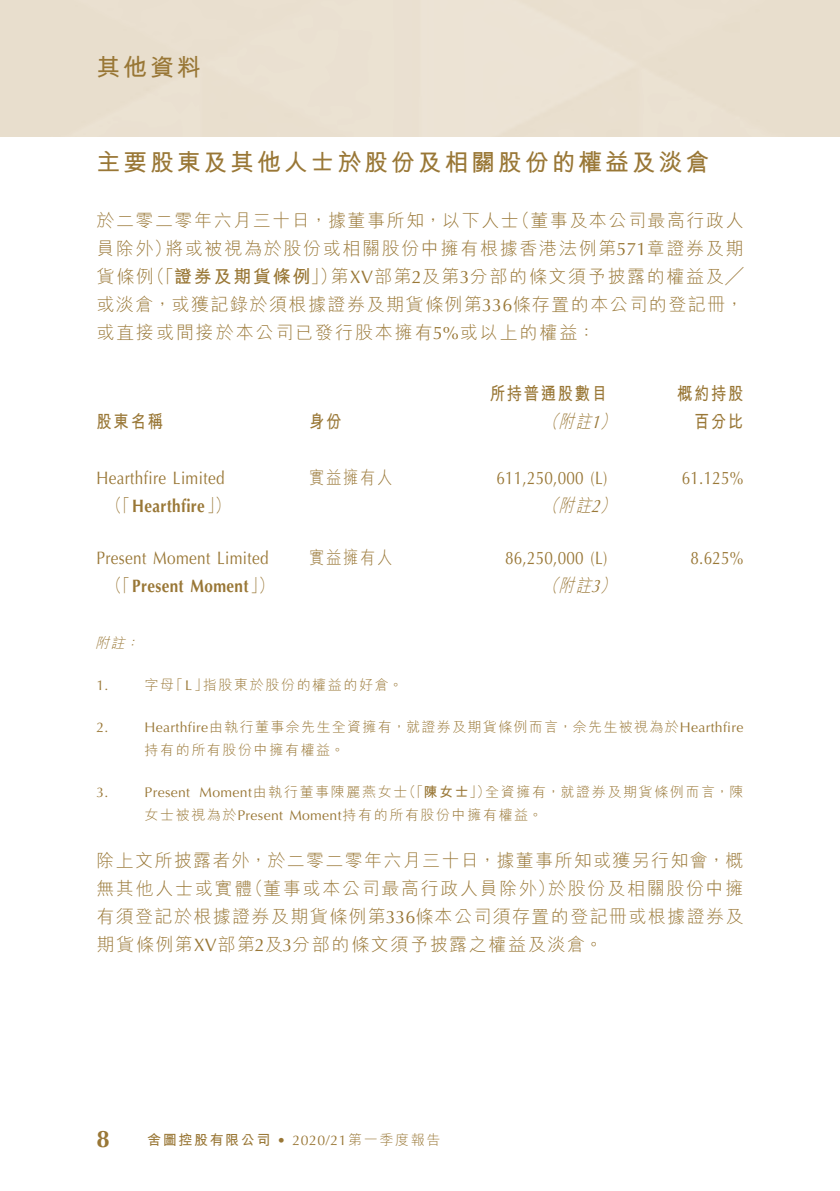
<style>
.page{position:relative;width:840px;height:1191px;background:#fff}
.page>*{position:absolute;margin:0;border:0;box-sizing:border-box;transform-origin:0 0}
._03_H1{font:700 24px "M Hei HK";letter-spacing:.115em;color:#997736}
.t1{font:700 24px "Optima LT Std";color:#997736}
._01_Body_Text{font:300 18px/28px "M Hei HK";letter-spacing:.085em;color:#997736;text-align:justify}
._15_Table_Stub{font:18px/28px "Optima LT Std";letter-spacing:.025em;color:#997736;text-align:center;scale:.85 1}
._01_Body_Text-2{font:18px/28px "Optima LT Std";letter-spacing:.015em;color:#997736;scale:.85 1}
._01_Body_Text-3{font:700 18px/28px "M Hei HK";letter-spacing:.115em;color:#997736;scale:.85 1}
._15_Table_Stub-2{font:300 18px "M Hei HK";letter-spacing:.115em;color:#997736;scale:.85 1}
._15_Table_Stub-3{font:700 18px "M Hei HK";letter-spacing:.115em;color:#997736;scale:.85 1}
._21_IN0__Note{font:300 14px/23px "M Hei HK";letter-spacing:.115em;color:#997736}
._21_IN0__Note-2{font:300 14px/23px "M Hei HK";letter-spacing:.095em;color:#997736}
.t2{font:700 14px "M Hei HK";letter-spacing:.115em;color:#997736}
._21_IN0__Note-3{font:14px "Optima LT Std";color:#997736}
._21_IN0__Note-4{font:italic 300 14px "M Hei HK";color:#997736}
.s1{font-family:"Optima LT Std";font-weight:400}
.s2{font-weight:700}
.s3{font-weight:300;font-style:italic}
.s4{font-family:"Optima LT Std";font-weight:400;font-style:italic}
.s5{font-family:"M Hei HK";font-weight:300}
.s6{font-family:"M Hei HK";font-weight:300;font-style:italic}
.s7{font-style:italic}
.s8{font-family:"Optima LT Std"}
.s9{font-weight:300}
</style>
<div class="page">
<h1 class="_03_H1" style="left:96px;top:49px;width:106px">其他資料</h1>
<p class="_03_H1" style="left:96px;top:144px;width:614px">主要股東及其他人士於股份及相關股份的權益及淡倉</p>
<p class="_01_Body_Text" style="left:96px;top:206px;width:648px">於二零二零年六月三十日，據董事所知，以下人士（董事及本公司最高行政人員除外）將或被視為於股份或相關股份中擁有根據香港法例第<span class="s1">571</span>章證券及期貨條例（「<span class="s2">證券及期貨條例</span>」）第<span class="s1">XV</span>部第<span class="s1">2</span>及第<span class="s1">3</span>分部的條文須予披露的權益及╱或淡倉，或獲記錄於須根據證券及期貨條例第<span class="s1">336</span>條存置的本公司的登記冊，或直接或間接於本公司已發行股本擁有<span class="s1">5%</span>或以上的權益：</p>
<p class="_15_Table_Stub-3" style="left:96px;top:408px;width:80px">股東名稱</p>
<p class="_15_Table_Stub-3" style="left:309px;top:408px;width:40px">身份</p>
<p class="_01_Body_Text-3" style="left:542px;top:378px;width:92px;text-indent:-53px">所持普通股數目<span class="s3">（附註</span><span class="s4">1</span><span class="s3">）</span></p>
<p class="_01_Body_Text-3" style="left:676px;top:378px;width:80px;text-align:right">概約持股百分比</p>
<p class="_15_Table_Stub" style="left:96px;top:464px;width:159px">Hearthfire Limited<span class="s5">（「</span><span class="s2">Hearthfire</span><span class="s5">」）</span></p>
<p class="_15_Table_Stub-2" style="left:309px;top:468px;width:100px">實益擁有人</p>
<p class="_01_Body_Text-2" style="left:542px;top:464px;width:92px;text-indent:-47px">611,250,000 (L)<span class="s6">（附註</span><span class="s7">2</span><span class="s6">）</span></p>
<p class="_01_Body_Text-2" style="left:681px;top:464px;width:74px">61.125%</p>
<p class="_15_Table_Stub" style="left:96px;top:544px;width:210px">Present Moment Limited<span class="s5">（「</span><span class="s2">Present Moment</span><span class="s5">」）</span></p>
<p class="_15_Table_Stub-2" style="left:309px;top:548px;width:100px">實益擁有人</p>
<p class="_01_Body_Text-2" style="left:542px;top:544px;width:92px;text-indent:-38px">86,250,000 (L)<span class="s6">（附註</span><span class="s7">3</span><span class="s6">）</span></p>
<p class="_01_Body_Text-2" style="left:690px;top:544px;width:64px">8.625%</p>
<p class="_21_IN0__Note-4" style="left:95px;top:635px;width:49px">附註：</p>
<p class="_21_IN0__Note-3" style="left:96px;top:677px;width:13px">1.</p>
<p class="_21_IN0__Note" style="left:144px;top:673px;width:260px">字母「<span class="s1">L</span>」指股東於股份的權益的好倉。</p>
<p class="_21_IN0__Note-3" style="left:96px;top:719px;width:13px">2.</p>
<p class="_21_IN0__Note-2" style="left:144px;top:715px;width:600px"><span class="s1">Hearthfire</span>由執行董事佘先生全資擁有，就證券及期貨條例而言，佘先生被視為於<span class="s1">Hearthfire</span>持有的所有股份中擁有權益。</p>
<p class="_21_IN0__Note-3" style="left:96px;top:784px;width:13px">3.</p>
<p class="_21_IN0__Note" style="left:144px;top:780px;width:600px"><span class="s1">Present Moment</span>由執行董事陳麗燕女士（「<span class="s2">陳女士</span>」）全資擁有，就證券及期貨條例而言，陳女士被視為於<span class="s1">Present Moment</span>持有的所有股份中擁有權益。</p>
<p class="_01_Body_Text" style="left:96px;top:846px;width:648px">除上文所披露者外，於二零二零年六月三十日，據董事所知或獲另行知會，概無其他人士或實體（董事或本公司最高行政人員除外）於股份及相關股份中擁有須登記於根據證券及期貨條例第<span class="s1">336</span>條本公司須存置的登記冊或根據證券及期貨條例第<span class="s1">XV</span>部第<span class="s1">2</span>及<span class="s1">3</span>分部的條文須予披露之權益及淡倉。</p>
<h1 class="t1" style="left:96px;top:1125px;width:15px">8</h1>
<p class="t2" style="left:147px;top:1129px;width:294px">舍圖控股有限公司 <span class="s8">•</span> <span class="s1">2020/21</span><span class="s9">第一季度報告</span></p>
</div>
